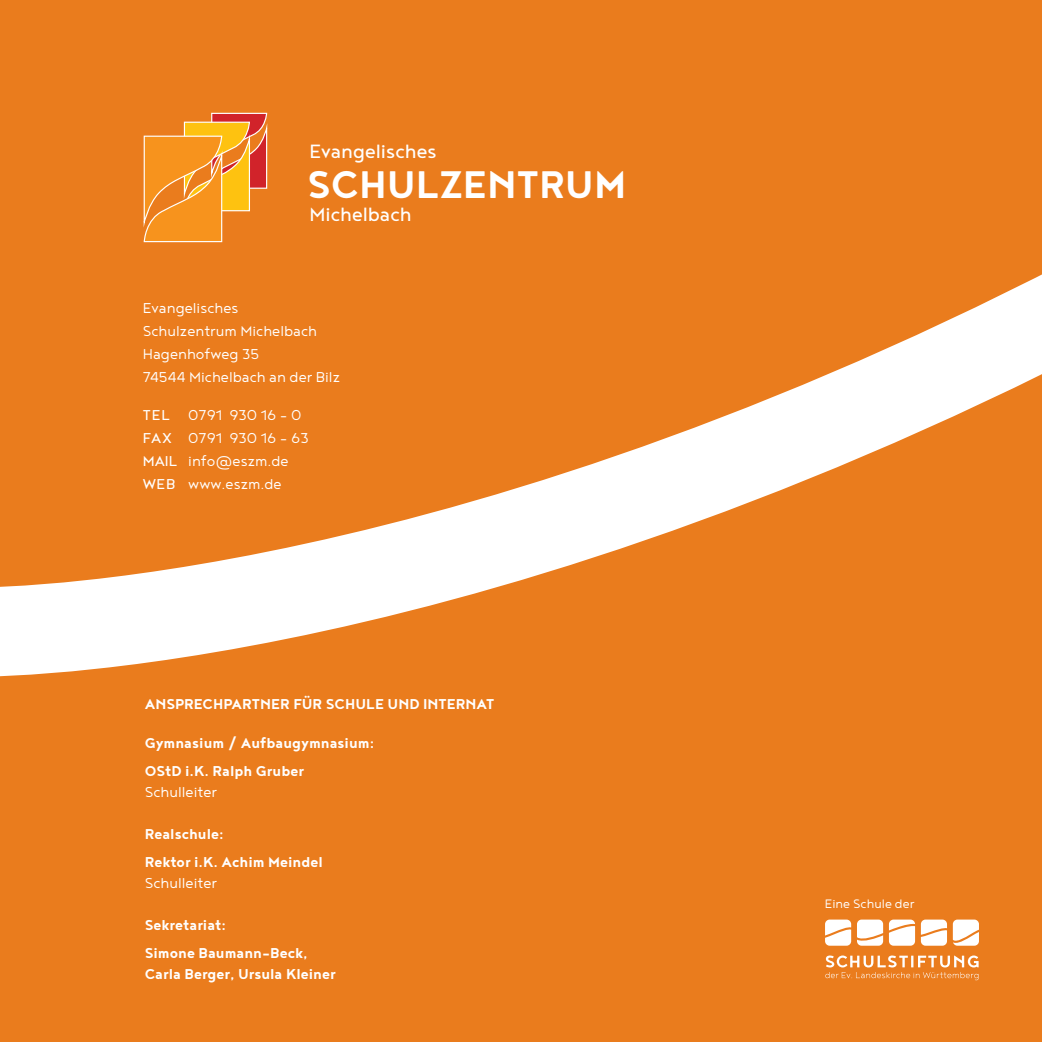
<style>
.page{position:relative;width:1042px;height:1042px;background:#ea7c1d}
.page>*{position:absolute;margin:0;border:0;box-sizing:border-box;transform-origin:0 0}
.t1{font:700 47.07px "Noyh";color:#fff}
.t2{font:23.62px "Noyh";color:#fff}
.t3{font:700 17.5px/28px "Noyh";color:#fff}
.t4{font:300 17.5px/22.8px "Noyh";color:#fff}
.t5{font:300 15.05px "Noyh";color:#fff}
.s1{font-weight:400}
</style>
<div class="page">
<svg style="left:143px;top:112px;width:125px;height:69px"></svg>
<svg style="left:0;top:181px;width:1042px;height:496px"></svg>
<svg style="left:825px;top:919px;width:26px;height:26px"></svg>
<svg style="left:857px;top:919px;width:26px;height:26px"></svg>
<svg style="left:889px;top:919px;width:26px;height:26px"></svg>
<svg style="left:921px;top:919px;width:26px;height:26px"></svg>
<svg style="left:953px;top:919px;width:26px;height:26px"></svg>
<svg style="left:825px;top:955px;width:153px;height:25px"></svg>
<h2 class="t2" style="left:309px;top:138px;width:129px">Evangelisches</h2>
<h1 class="t1" style="left:307px;top:157px;width:321px">SCHULZENTRUM</h1>
<h2 class="t2" style="left:309px;top:202px;width:104px">Michelbach</h2>
<p class="t4" style="left:143px;top:296px;width:199px">Evangelisches<br>Schulzentrum Michelbach<br>Hagenhofweg 35<br>74544 Michelbach an der Bilz</p>
<p class="t4" style="left:143px;top:403px;width:168px"><span class="s1">TEL</span> 0791 930 16 - 0<br><span class="s1">FAX</span> 0791 930 16 - 63<br><span class="s1">MAIL</span> info@eszm.de<br><span class="s1">WEB</span> www.eszm.de</p>
<p class="t3" style="left:145px;top:690px;width:351px">ANSPRECHPARTNER FÜR SCHULE UND INTERNAT</p>
<p class="t3" style="left:145px;top:728px;width:231px">Gymnasium / Aufbaugymnasium:<br>OStD i.K. Ralph Gruber</p>
<p class="t4" style="left:145px;top:780px;width:74px">Schulleiter</p>
<p class="t3" style="left:145px;top:819px;width:180px">Realschule:<br>Rektor i.K. Achim Meindel</p>
<p class="t4" style="left:145px;top:871px;width:74px">Schulleiter</p>
<p class="t3" style="left:145px;top:910px;width:164px">Sekretariat:<br>Simone Baumann-Beck,</p>
<p class="t3" style="left:145px;top:959px;width:192px">Carla Berger, Ursula Kleiner</p>
<p class="t5" style="left:825px;top:895px;width:91px">Eine Schule der</p>
</div>
